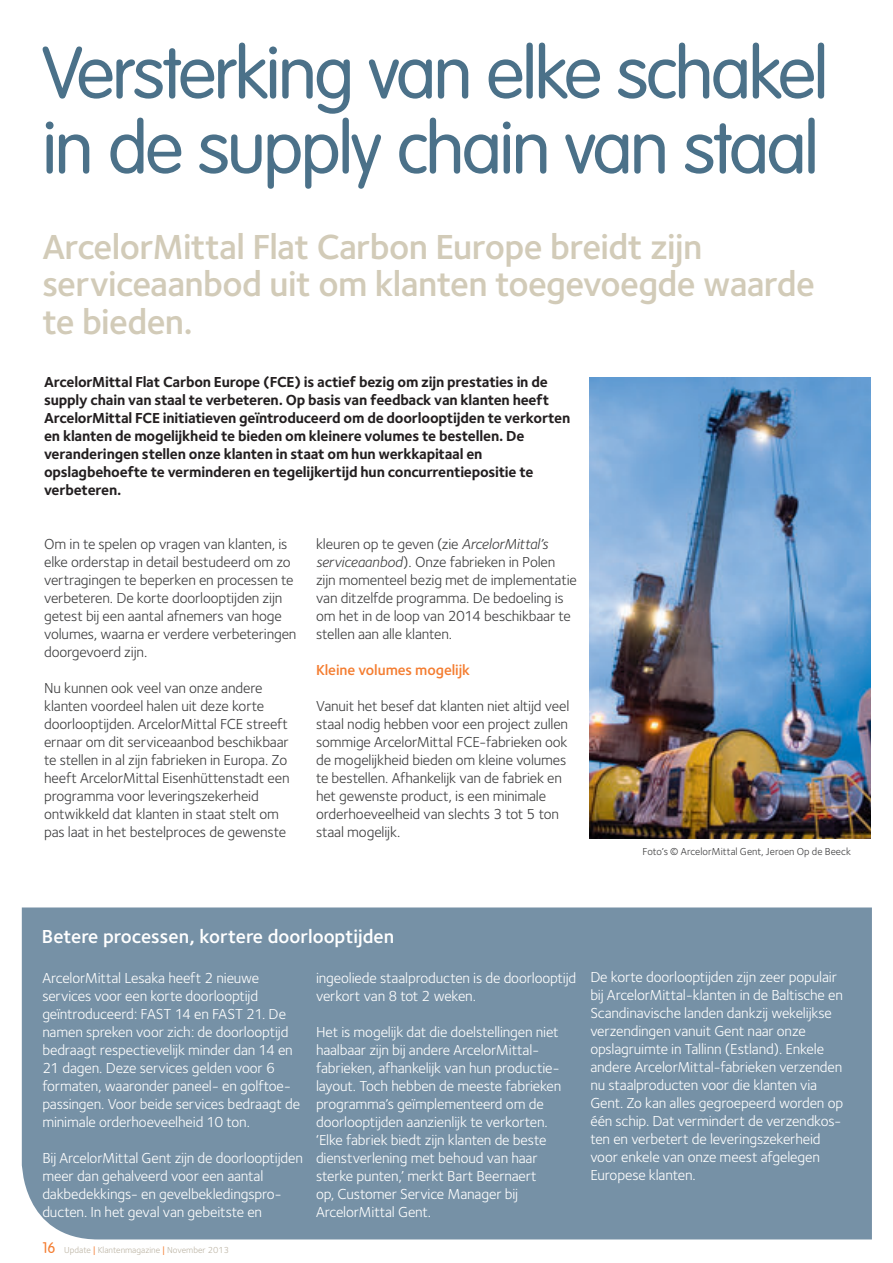
<style>
.page{position:relative;width:893px;height:1263px;background:#fff}
.page>*{position:absolute;margin:0;border:0;box-sizing:border-box;transform-origin:0 0}
.t1{font:300 72px/75px "VAG Rounded";letter-spacing:-.035em;color:#4b7189}
.t2{font:36px/37.5px "Foundry Sterling Demi CE";letter-spacing:-.015em;color:#d2cbb8}
.t3{font:19.5px "Foundry Sterling Demi CE";color:#fff}
.t4{font:15px/18px "Foundry Sterling Book CE";letter-spacing:-.01em;color:#fff}
.t5{font:15px/18px "Foundry Sterling Book CE";letter-spacing:-.01em;color:#3e3e3f}
.t6{font:15px/18px "Foundry Sterling Bold CE";letter-spacing:-.015em;color:#231f20}
.t7{font:15px "Foundry Sterling Demi CE";letter-spacing:-.005em;color:#f47d31}
.t8{font:10.5px "Foundry Sterling Book CE";color:#3e3e3f}
.t9{font:9px "Foundry Sterling Book CE";color:#bcb4a4}
.s1{font-family:"Foundry Sterling Book Italic CE"}
.s2{font-family:"VAG Rounded";font-weight:300;font-size:15px;color:#f47d31}
.s3{font-size:12px;color:#f47d31}
</style>
<div class="page">
<div style="left:22px;top:908px;width:849px;height:331px;background:#7691a6"></div>
<img style="left:589px;top:378px;width:281px;height:461px">
<h1 class="t1" style="left:42px;top:38px;width:787px">Versterking van elke schakel in de supply chain van staal</h1>
<h2 class="t2" style="left:42px;top:231px;width:774px">ArcelorMittal Flat Carbon Europe breidt zijn serviceaanbod uit om klanten toegevoegde waarde te bieden.</h2>
<p class="t6" style="left:44px;top:375px;width:528px">ArcelorMittal Flat Carbon Europe (FCE) is actief bezig om zijn prestaties in de supply chain van staal te verbeteren. Op basis van feedback van klanten heeft ArcelorMittal FCE initiatieven geïntroduceerd om de doorlooptijden te verkorten en klanten de mogelijkheid te bieden om kleinere volumes te bestellen. De veranderingen stellen onze klanten in staat om hun werkkapitaal en opslagbehoefte te verminderen en tegelijkertijd hun concurrentiepositie te verbeteren.</p>
<p class="t5" style="left:44px;top:537px;width:254px">Om in te spelen op vragen van klanten, is elke orderstap in detail bestudeerd om zo vertragingen te beperken en processen te verbeteren. De korte doorlooptijden zijn getest bij een aantal afnemers van hoge volumes, waarna er verdere verbeteringen doorgevoerd zijn.</p>
<p class="t5" style="left:44px;top:681px;width:247px">Nu kunnen ook veel van onze andere klanten voordeel halen uit deze korte doorlooptijden. ArcelorMittal FCE streeft ernaar om dit serviceaanbod beschikbaar te stellen in al zijn fabrieken in Europa. Zo heeft ArcelorMittal Eisenhüttenstadt een programma voor leveringszekerheid ontwikkeld dat klanten in staat stelt om pas laat in het bestelproces de gewenste</p>
<p class="t5" style="left:316px;top:537px;width:262px">kleuren op te geven (zie <span class="s1">ArcelorMittal’s serviceaanbod</span>). Onze fabrieken in Polen zijn momenteel bezig met de implementatie van ditzelfde programma. De bedoeling is om het in de loop van 2014 beschikbaar te stellen aan alle klanten.</p>
<p class="t7" style="left:316px;top:664px;width:155px">Kleine volumes mogelijk</p>
<p class="t5" style="left:316px;top:699px;width:255px">Vanuit het besef dat klanten niet altijd veel staal nodig hebben voor een project zullen sommige ArcelorMittal FCE-fabrieken ook de mogelijkheid bieden om kleine volumes te bestellen. Afhankelijk van de fabriek en het gewenste product, is een minimale orderhoeveelheid van slechts 3 tot 5 ton staal mogelijk.</p>
<p class="t8" style="left:642px;top:848px;width:210px">Foto’s © ArcelorMittal Gent, Jeroen Op de Beeck</p>
<h3 class="t3" style="left:42px;top:929px;width:354px">Betere processen, kortere doorlooptijden</h3>
<p class="t4" style="left:42px;top:970px;width:259px">ArcelorMittal Lesaka heeft 2 nieuwe services voor een korte doorlooptijd geïntroduceerd: FAST 14 en FAST 21. De namen spreken voor zich: de doorlooptijd bedraagt respectievelijk minder dan 14 en 21 dagen. Deze services gelden voor 6 formaten, waaronder paneel- en golftoe&shy;passingen. Voor beide services bedraagt de minimale orderhoeveelheid 10 ton.</p>
<p class="t4" style="left:42px;top:1150px;width:262px">Bij ArcelorMittal Gent zijn de doorlooptijden meer dan gehalveerd voor een aantal dakbedekkings- en gevelbekledingspro&shy;ducten. In het geval van gebeitste en</p>
<p class="t9" style="left:42px;top:1247px;width:188px"><span class="s2">16</span> Update <span class="s3">l</span> Klantenmagazine <span class="s3">l</span> November 2013</p>
<p class="t4" style="left:316px;top:970px;width:262px">ingeoliede staalproducten is de doorlooptijd verkort van 8 tot 2 weken.</p>
<p class="t4" style="left:316px;top:1024px;width:247px">Het is mogelijk dat die doelstellingen niet haalbaar zijn bij andere ArcelorMittal&shy;fabrieken, afhankelijk van hun productie&shy;layout. Toch hebben de meeste fabrieken programma’s geïmplementeerd om de doorlooptijden aanzienlijk te verkorten. ‘Elke fabriek biedt zijn klanten de beste dienstverlening met behoud van haar sterke punten,’ merkt Bart Beernaert<br>op, Customer Service Manager bij ArcelorMittal Gent.</p>
<p class="t4" style="left:590px;top:969px;width:254px">De korte doorlooptijden zijn zeer populair bij ArcelorMittal-klanten in de Baltische en Scandinavische landen dankzij wekelijkse verzendingen vanuit Gent naar onze opslagruimte in Tallinn (Estland). Enkele andere ArcelorMittal-fabrieken verzenden nu staalproducten voor die klanten via Gent. Zo kan alles gegroepeerd worden op één schip. Dat vermindert de verzendkos&shy;ten en verbetert de leveringszekerheid voor enkele van onze meest afgelegen Europese klanten.</p>
</div>
